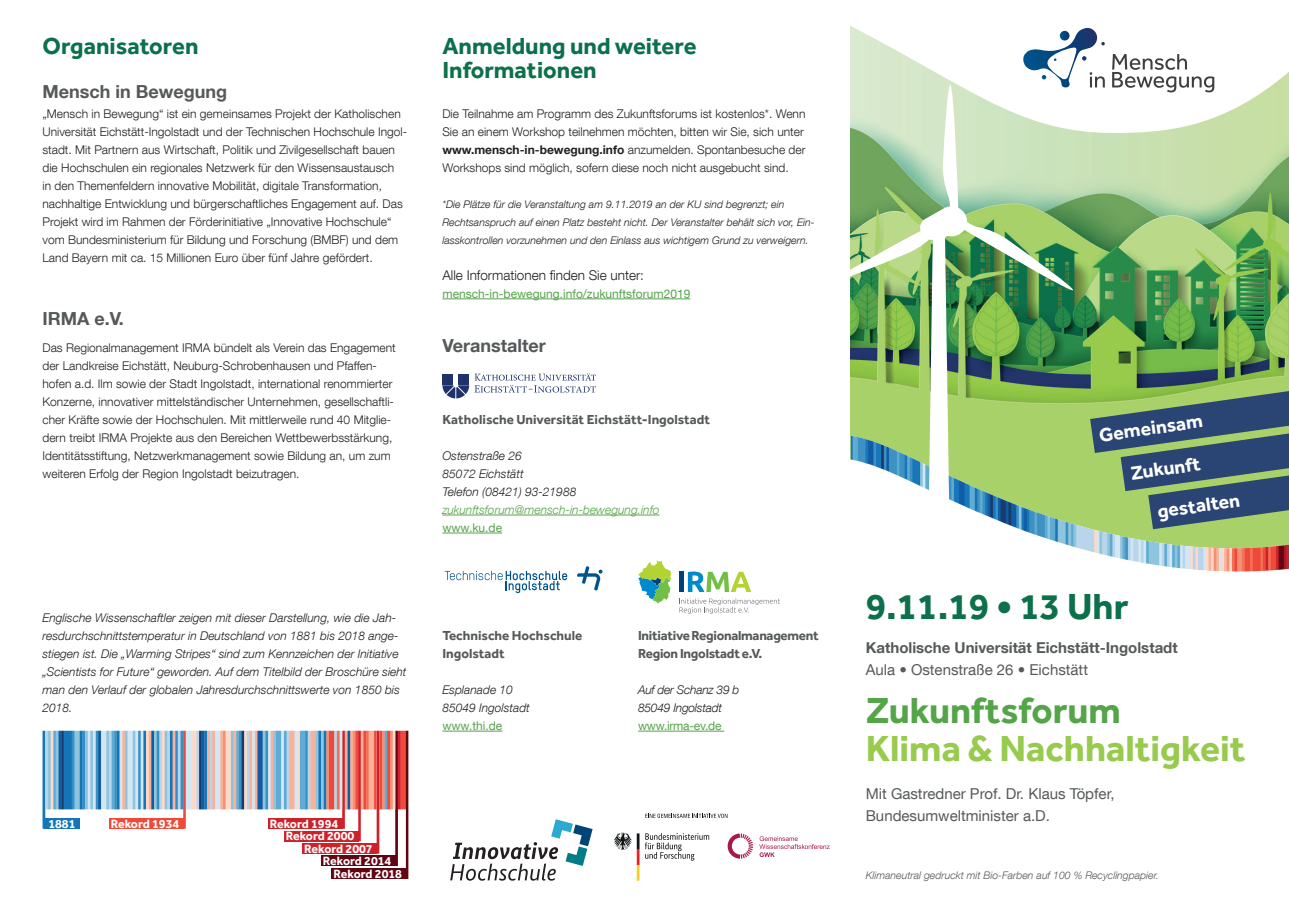
<style>
.page{position:relative;width:1289px;height:919px;background:#fff}
.page>*{position:absolute;margin:0;border:0;box-sizing:border-box;transform-origin:0 0}
.Überschrift_Titel_H1{font:700 37.5px/37.5px "Effra";color:#97ca4d}
.Unterüberschrift_Tit{font:700 37.5px "Effra";color:#0c704b}
.H3_Hauptüberschrift{font:700 24px/24px "Effra";color:#0c704b}
.Unterüberschrift_Tit-2{font:700 19.5px "Effra";color:#fff}
.Unterüberschrift_Tit-3{font:700 18px "Helvetica Neue LT Com";color:#56595a}
.p_Bildergänzung{font:700 18px "Helvetica Neue LT Com";color:#56595a}
.Unterüberschrift_Tit-4{font:15px/22.5px "Helvetica Neue LT Com";color:#56595a}
.Unterüberschrift_Tit-5{font:700 15px "Helvetica Neue LT Com";color:#56595a}
.H4_Unterüberschrift{font:700 13.5px/18px "Effra";color:#56595a}
.H4_Unterüberschrift-2{font:700 13.5px/18px "Effra";letter-spacing:-.02em;color:#56595a}
.p_Bildergänzung-2{font:300 13.5px "Helvetica Neue LT Com";color:#231f20}
.H4_Unterüberschrift-3{font:700 12.45px "Effra";color:#fff}
.p_Fließtext{font:300 12px/18px "Helvetica Neue LT Com";color:#231f20}
.p_Bildergänzung-3{font:italic 300 12px/18px "Helvetica Neue LT Com";color:#231f20}
.p_Fließtext-2{font:italic 300 12px/18px "Helvetica Neue LT Com";color:#231f20}
.p_Bildergänzung-4{font:italic 300 12px/18px "Helvetica Neue LT Com";color:#54a447}
.p_Bildergänzung-5{font:12px "Helvetica Neue LT Com";color:#54a448}
.p_Fließtext-3{font:italic 300 12px "Helvetica Neue LT Com";letter-spacing:-.02em;color:#231f20}
.p_Fließtext-4{font:12px "Helvetica Neue LT Com";letter-spacing:-.02em;color:#54a448}
.p_Bildergänzung-6{font:italic 300 10.5px/18px "Helvetica Neue LT Com";color:#231f20}
.t1{font:italic 300 10.5px "Helvetica Neue LT Com";color:#56595a}
.s1{font-weight:700}
.s2{font-weight:400;font-style:normal;color:#54a448}
.s3{font-family:"Helvetica Neue LT Com";font-size:33px}
.s4{color:#54a448}
</style>
<div class="page">
<img style="left:1074px;top:133px;width:214px;height:302px">
<svg style="left:850px;top:26px;width:438px;height:107px"></svg>
<svg style="left:1112px;top:54px;width:102px;height:38px"></svg>
<svg style="left:1022px;top:28px;width:82px;height:60px"></svg>
<hr style="left:442px;top:298px;width:248px;height:1px;background:#54a448">
<hr style="left:442px;top:514px;width:217px;height:1px;background:#54a447">
<hr style="left:442px;top:532px;width:60px;height:1px;background:#54a448">
<hr style="left:442px;top:730px;width:60px;height:1px;background:#54a448">
<hr style="left:638px;top:730px;width:86px;height:1px;background:#54a448">
<svg style="left:577px;top:566px;width:25px;height:24px"></svg>
<svg style="left:444px;top:570px;width:123px;height:23px"></svg>
<svg style="left:442px;top:373px;width:154px;height:25px"></svg>
<div style="left:679px;top:571px;width:5px;height:21px;background:#01407c"></div>
<svg style="left:688px;top:571px;width:63px;height:21px"></svg>
<svg style="left:679px;top:598px;width:101px;height:15px"></svg>
<svg style="left:638px;top:560px;width:33px;height:43px"></svg>
<svg style="left:43px;top:730px;width:365px;height:148px"></svg>
<div style="left:268px;top:818px;width:74px;height:10px;background:#d0212b"></div>
<div style="left:284px;top:830px;width:74px;height:11px;background:#d0212b"></div>
<div style="left:302px;top:843px;width:74px;height:10px;background:#d0212b"></div>
<div style="left:321px;top:855px;width:74px;height:11px;background:#600511"></div>
<div style="left:332px;top:868px;width:74px;height:10px;background:#600511"></div>
<div style="left:109px;top:818px;width:74px;height:10px;background:#ef4939"></div>
<div style="left:44px;top:818px;width:36px;height:10px;background:#1575b9"></div>
<svg style="left:645px;top:833px;width:64px;height:27px"></svg>
<svg style="left:613px;top:832px;width:26px;height:48px"></svg>
<svg style="left:645px;top:813px;width:82px;height:4px"></svg>
<svg style="left:450px;top:819px;width:142px;height:61px"></svg>
<svg style="left:727px;top:833px;width:102px;height:25px"></svg>
<svg style="left:850px;top:84px;width:224px;height:375px;background:#9ac387"></svg>
<svg style="left:850px;top:459px;width:438px;height:113px"></svg>
<svg style="left:1090px;top:391px;width:198px;height:138px;background:#59796e"></svg>
<p class="H3_Hauptüberschrift" style="left:43px;top:34px;width:157px">Organisatoren</p>
<p class="Unterüberschrift_Tit-3" style="left:43px;top:80px;width:186px">Mensch in Bewegung</p>
<p class="p_Fließtext" style="left:43px;top:104px;width:366px">„Mensch in Bewegung“ ist ein gemeinsames Projekt der Katholischen Universität Eichstätt-Ingolstadt und der Technischen Hochschule Ingol&shy;stadt. Mit Partnern aus Wirtschaft, Politik und Zivilgesellschaft bauen die Hochschulen ein regionales Netzwerk für den Wissensaustausch<br>in den Themenfeldern innovative Mobilität, digitale Transformation, nachhaltige Entwicklung und bürgerschaftliches Engagement auf. Das Projekt wird im Rahmen der Förderinitiative „Innovative Hochschule“ vom Bundesministerium für Bildung und Forschung (BMBF) und dem Land Bayern mit ca. 15 Millionen Euro über fünf Jahre gefördert.</p>
<p class="Unterüberschrift_Tit-3" style="left:43px;top:307px;width:83px">IRMA e.V.</p>
<p class="p_Fließtext" style="left:43px;top:338px;width:354px">Das Regionalmanagement IRMA bündelt als Verein das Engagement der Landkreise Eichstätt, Neuburg-Schrobenhausen und Pfaffen&shy;hofen a.d. Ilm sowie der Stadt Ingolstadt, international renommierter Konzerne, innovativer mittelständischer Unternehmen, gesellschaftli&shy;cher Kräfte sowie der Hochschulen. Mit mittlerweile rund 40 Mitglie&shy;dern treibt IRMA Projekte aus den Bereichen Wettbewerbsstärkung, Identitätsstiftung, Netzwerkmanagement sowie Bildung an, um zum weiteren Erfolg der Region Ingolstadt beizutragen.</p>
<p class="p_Bildergänzung-3" style="left:43px;top:608px;width:365px">Englische Wissenschaftler zeigen mit dieser Darstellung, wie die Jah&shy;resdurchschnittstemperatur in Deutschland von 1881 bis 2018 ange&shy;stiegen ist. Die „Warming Stripes“ sind zum Kennzeichen der Initiative „Scientists for Future“ geworden. Auf dem Titelbild der Broschüre sieht man den Verlauf der globalen Jahresdurchschnittswerte von 1850 bis 2018.</p>
<p class="H3_Hauptüberschrift" style="left:442px;top:34px;width:255px">Anmeldung und weitere<br>Informationen</p>
<p class="p_Fließtext" style="left:442px;top:104px;width:364px">Die Teilnahme am Programm des Zukunftsforums ist kostenlos*. Wenn Sie an einem Workshop teilnehmen möchten, bitten wir Sie, sich unter <span class="s1">www.mensch-in-bewegung.info</span> anzumelden. Spontanbesuche der Workshops sind möglich, sofern diese noch nicht ausgebucht sind.</p>
<p class="p_Bildergänzung-6" style="left:442px;top:195px;width:374px">*Die Plätze für die Veranstaltung am 9.11.2019 an der KU sind begrenzt; ein<br>Rechtsanspruch auf einen Platz besteht nicht. Der Veranstalter behält sich vor, Ein&shy;lasskontrollen vorzunehmen und den Einlass aus wichtigem Grund zu verweigern.</p>
<p class="p_Bildergänzung-2" style="left:442px;top:267px;width:203px">Alle Informationen finden Sie unter:</p>
<p class="p_Bildergänzung-5" style="left:442px;top:286px;width:249px">mensch-in-bewegung.info/zukunftsforum2019</p>
<p class="p_Bildergänzung" style="left:442px;top:334px;width:105px">Veranstalter</p>
<p class="H4_Unterüberschrift" style="left:442px;top:410px;width:269px">Katholische Universität Eichstätt-Ingolstadt</p>
<p class="p_Fließtext-2" style="left:442px;top:446px;width:81px">Ostenstraße 26</p>
<p class="p_Fließtext-2" style="left:442px;top:464px;width:135px">85072 Eichstätt<br>Telefon (08421) 93-21988</p>
<p class="p_Bildergänzung-4" style="left:442px;top:500px;width:218px">zukunftsforum@mensch-in-bewegung.info <span class="s2">www.ku.de</span></p>
<p class="H4_Unterüberschrift" style="left:442px;top:626px;width:141px">Technische Hochschule<br>Ingolstadt</p>
<p class="p_Bildergänzung-3" style="left:442px;top:680px;width:89px">Esplanade 10<br>85049 Ingolstadt <span class="s2">www.thi.de</span></p>
<p class="H4_Unterüberschrift-2" style="left:638px;top:626px;width:182px">Initiative Regionalmanagement<br>Region Ingolstadt e.V.</p>
<p class="p_Fließtext-3" style="left:638px;top:682px;width:103px">Auf der Schanz 39 b</p>
<p class="p_Fließtext-3" style="left:638px;top:700px;width:85px">85049 Ingolstadt</p>
<p class="p_Fließtext-4" style="left:638px;top:718px;width:85px">www.irma-ev.de</p>
<p class="H4_Unterüberschrift-3" style="left:48px;top:815px;width:29px">1881</p>
<p class="H4_Unterüberschrift-3" style="left:111px;top:815px;width:70px">Rekord 1934</p>
<p class="H4_Unterüberschrift-3" style="left:270px;top:815px;width:70px">Rekord 1994</p>
<p class="H4_Unterüberschrift-3" style="left:286px;top:828px;width:70px">Rekord 2000</p>
<p class="H4_Unterüberschrift-3" style="left:304px;top:840px;width:70px">Rekord 2007</p>
<p class="H4_Unterüberschrift-3" style="left:323px;top:853px;width:70px">Rekord 2014</p>
<p class="H4_Unterüberschrift-3" style="left:333px;top:866px;width:70px">Rekord 2018</p>
<p class="Unterüberschrift_Tit-2" style="left:1097px;top:423px;width:106px;rotate:-8deg">Gemeinsam</p>
<p class="Unterüberschrift_Tit-2" style="left:1129px;top:461px;width:72px;rotate:-8deg">Zukunft</p>
<p class="Unterüberschrift_Tit-2" style="left:1155px;top:499px;width:85px;rotate:-8deg">gestalten</p>
<p class="Unterüberschrift_Tit" style="left:865px;top:583px;width:264px">9.11.19 <span class="s3">•</span> 13 Uhr</p>
<p class="Unterüberschrift_Tit-5" style="left:865px;top:638px;width:313px">Katholische Universität Eichstätt-Ingolstadt</p>
<p class="Unterüberschrift_Tit-4" style="left:865px;top:658px;width:224px">Aula • Ostenstraße 26 • Eichstätt</p>
<p class="Unterüberschrift_Tit-5" style="left:867px;top:647px;width:190px">Ostenstraße 26 • Eichstätt</p>
<p class="Überschrift_Titel_H1" style="left:865px;top:690px;width:381px"><span class="s4">Zukunftsforum<br></span>Klima &amp; Nachhaltigkeit</p>
<p class="Unterüberschrift_Tit-4" style="left:865px;top:781px;width:250px">Mit Gastredner Prof. Dr. Klaus Töpfer,<br>Bundesumweltminister a.D.</p>
<p class="t1" style="left:865px;top:868px;width:295px">Klimaneutral gedruckt mit Bio-Farben auf 100 % Recyclingpapier.</p>
</div>
